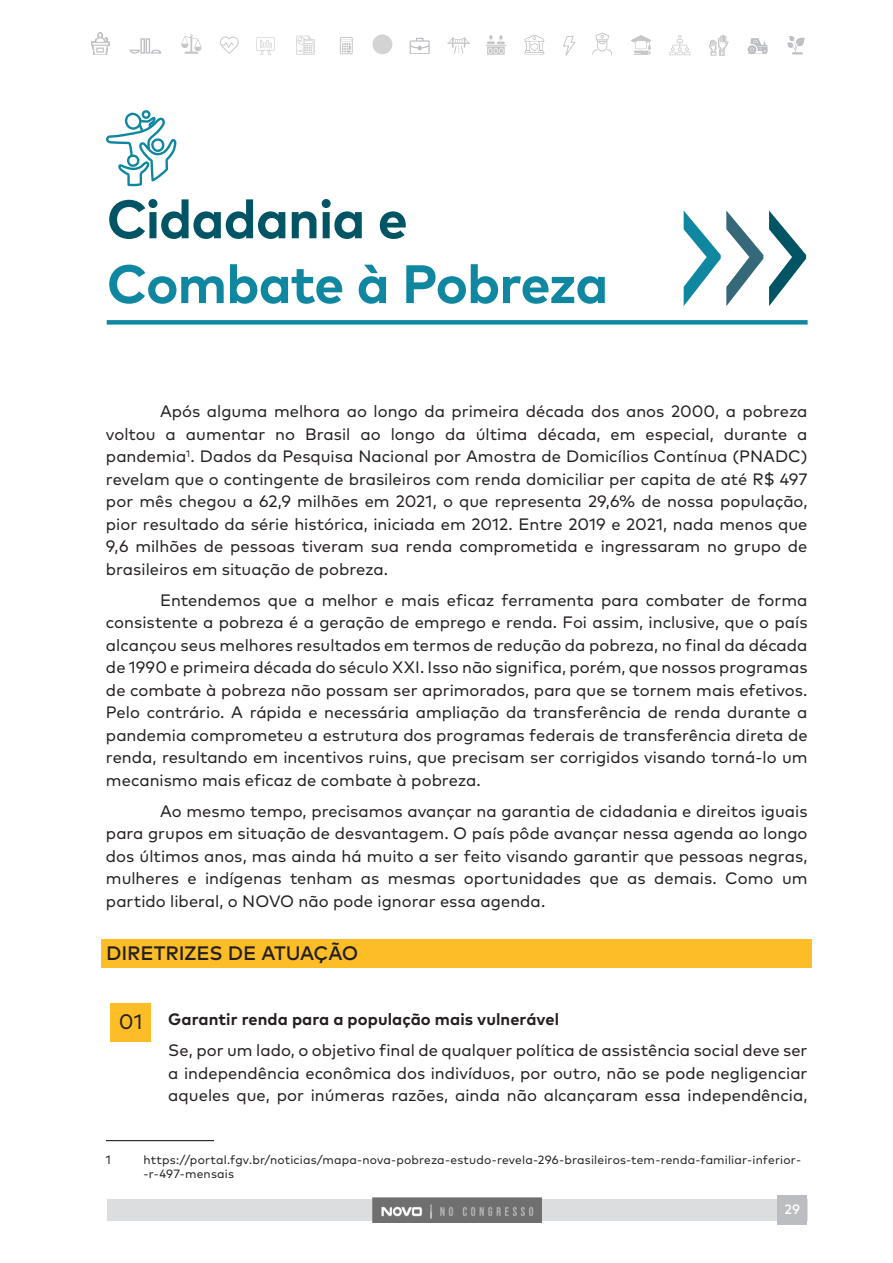
<style>
.page{position:relative;width:893px;height:1263px;background:#fff}
.page>*{position:absolute;margin:0;border:0;box-sizing:border-box;transform-origin:0 0}
.TITULOS_TEMAS{font:700 54px/64.8px "Mark Pro";letter-spacing:-.02em;color:#0f87a0}
.Nº_Diretrizes_BOX{font:21px "Mark Pro";color:#231f20}
.SUB_TITULOS_2{font:500 19.5px "Mark Pro";letter-spacing:-.005em;color:#231f20}
.TX_Corrido{font:16.5px/22.5px "Mark Pro";color:#231f20;text-align:justify}
.TX_Corrido-2{font:700 16.5px "Mark Pro";letter-spacing:.005em;color:#231f20}
.t1{font:500 13.5px "Mark Pro";color:#fff}
.TX_Rodapé{font:12px/14.4px "Mark Pro";letter-spacing:.015em;color:#231f20}
.s1{color:#015464}
</style>
<div class="page">
<div style="left:107px;top:1199px;width:700px;height:21px;background:#dcdddf"></div>
<div style="left:777px;top:1195px;width:30px;height:30px;background:#bcbdc0"></div>
<img style="left:372px;top:1197px;width:170px;height:25px">
<div style="left:107px;top:320px;width:701px;height:5px;background:#0f87a0"></div>
<div style="left:102px;top:940px;width:710px;height:28px;background:#fdbd26"></div>
<div style="left:110px;top:1004px;width:41px;height:38px;background:#fdbd26"></div>
<hr style="left:106px;top:1140px;width:108px;height:1px;background:#231f20">
<svg style="left:684px;top:210px;width:79px;height:96px"></svg>
<svg style="left:769px;top:210px;width:37px;height:96px"></svg>
<svg style="left:106px;top:110px;width:70px;height:76px"></svg>
<svg style="left:181px;top:34px;width:20px;height:20px"></svg>
<svg style="left:220px;top:36px;width:19px;height:18px"></svg>
<svg style="left:340px;top:37px;width:13px;height:17px"></svg>
<svg style="left:410px;top:38px;width:20px;height:16px"></svg>
<svg style="left:447px;top:37px;width:23px;height:17px"></svg>
<svg style="left:486px;top:35px;width:20px;height:20px"></svg>
<svg style="left:524px;top:35px;width:20px;height:19px"></svg>
<svg style="left:563px;top:36px;width:12px;height:20px"></svg>
<svg style="left:592px;top:33px;width:20px;height:22px"></svg>
<svg style="left:630px;top:35px;width:22px;height:20px"></svg>
<svg style="left:669px;top:35px;width:21px;height:20px"></svg>
<img style="left:709px;top:35px;width:20px;height:20px">
<svg style="left:747px;top:38px;width:21px;height:16px"></svg>
<svg style="left:787px;top:36px;width:18px;height:18px"></svg>
<div style="left:140px;top:38px;width:5px;height:16px;border:1px solid #bcbdc0"></div>
<div style="left:146px;top:38px;width:4px;height:16px;border:1px solid #bcbdc0"></div>
<svg style="left:150px;top:49px;width:12px;height:5px"></svg>
<svg style="left:129px;top:49px;width:12px;height:5px"></svg>
<img style="left:91px;top:32px;width:19px;height:23px">
<div style="left:372px;top:34px;width:20px;height:20px;background:#d3d3d3;border-radius:50%"></div>
<svg style="left:256px;top:37px;width:19px;height:18px"></svg>
<svg style="left:296px;top:36px;width:19px;height:19px"></svg>
<p class="TITULOS_TEMAS" style="left:107px;top:182px;width:503px"><span class="s1">Cidadania e<br></span>Combate à Pobreza</p>
<p class="TX_Corrido" style="left:106px;top:399px;width:703px;text-indent:54px">Após alguma melhora ao longo da primeira década dos anos 2000, a pobreza voltou a aumentar no Brasil ao longo da última década, em especial, durante a pandemia<sup>1</sup>. Dados da Pesquisa Nacional por Amostra de Domicílios Contínua (PNADC) revelam que o contingente de brasileiros com renda domiciliar per capita de até R$ 497 por mês chegou a 62,9 milhões em 2021, o que representa 29,6% de nossa população, pior resultado da série histórica, iniciada em 2012. Entre 2019 e 2021, nada menos que 9,6 milhões de pessoas tiveram sua renda comprometida e ingressaram no grupo de brasileiros em situação de pobreza.</p>
<p class="TX_Corrido" style="left:106px;top:587px;width:703px;text-indent:54px">Entendemos que a melhor e mais eficaz ferramenta para combater de forma consistente a pobreza é a geração de emprego e renda. Foi assim, inclusive, que o país alcançou seus melhores resultados em termos de redução da pobreza, no final da década de 1990 e primeira década do século XXI. Isso não significa, porém, que nossos programas de combate à pobreza não possam ser aprimorados, para que se tornem mais efetivos.<br>Pelo contrário. A rápida e necessária ampliação da transferência de renda durante a pandemia comprometeu a estrutura dos programas federais de transferência direta de renda, resultando em incentivos ruins, que precisam ser corrigidos visando torná-lo um mecanismo mais eficaz de combate à pobreza.</p>
<p class="TX_Corrido" style="left:106px;top:798px;width:703px;text-indent:54px">Ao mesmo tempo, precisamos avançar na garantia de cidadania e direitos iguais para grupos em situação de desvantagem. O país pôde avançar nessa agenda ao longo dos últimos anos, mas ainda há muito a ser feito visando garantir que pessoas negras, mulheres e indígenas tenham as mesmas oportunidades que as demais. Como um partido liberal, o NOVO não pode ignorar essa agenda.</p>
<p class="SUB_TITULOS_2" style="left:106px;top:938px;width:254px">DIRETRIZES DE ATUAÇÃO</p>
<p class="Nº_Diretrizes_BOX" style="left:119px;top:1006px;width:25px">01</p>
<p class="TX_Corrido-2" style="left:168px;top:1007px;width:392px">Garantir renda para a população mais vulnerável</p>
<p class="TX_Corrido" style="left:168px;top:1038px;width:641px">Se, por um lado, o objetivo final de qualquer política de assistência social deve ser a independência econômica dos indivíduos, por outro, não se pode negligenciar aqueles que, por inúmeras razões, ainda não alcançaram essa independência,</p>
<p class="TX_Rodapé" style="left:106px;top:1151px;width:7px">1</p>
<p class="TX_Rodapé" style="left:143px;top:1151px;width:659px">https://portal.fgv.br/noticias/mapa-nova-pobreza-estudo-revela-296-brasileiros-tem-renda-familiar-inferior--r-497-mensais</p>
<p class="t1" style="left:785px;top:1199px;width:17px">29</p>
</div>
